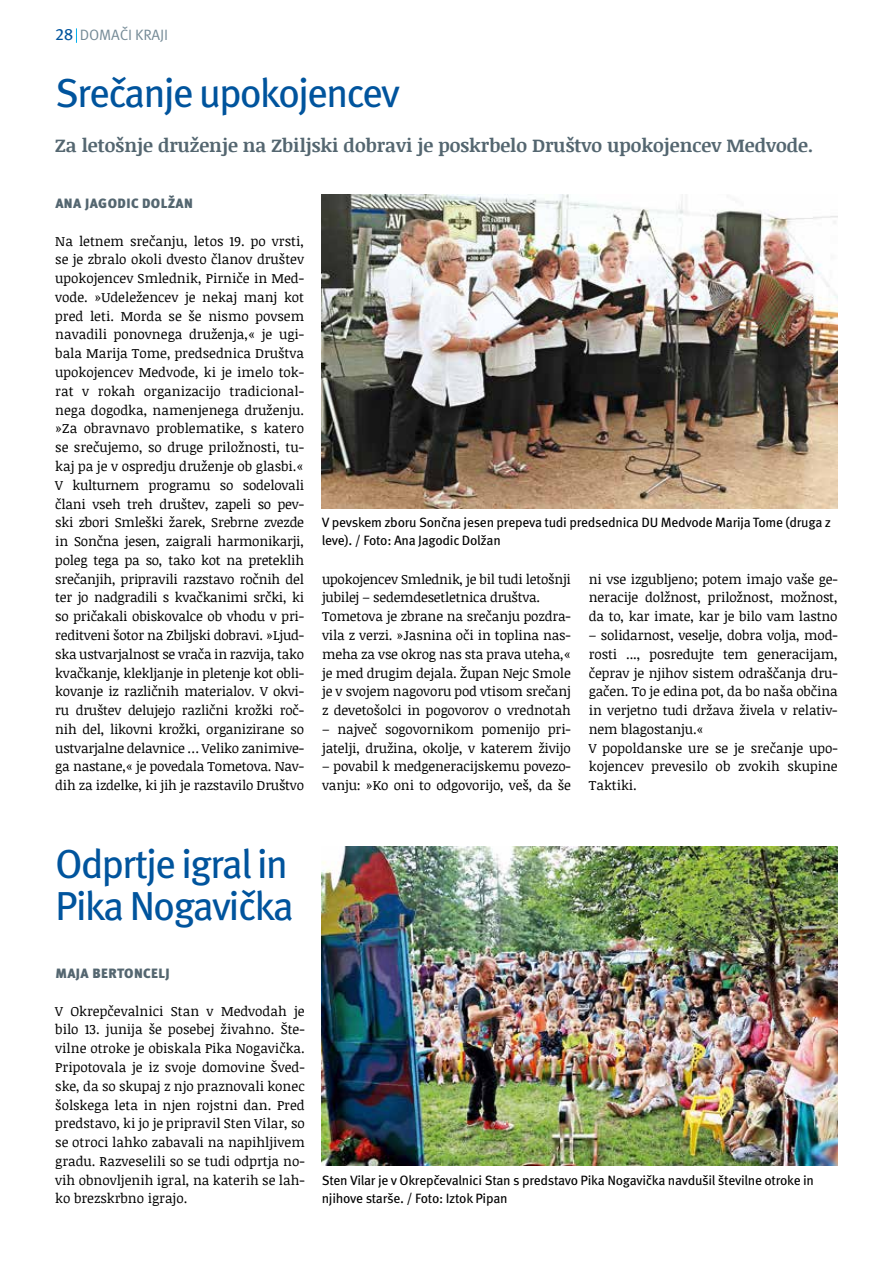
<style>
.page{position:relative;width:893px;height:1263px;background:#fff}
.page>*{position:absolute;margin:0;border:0;box-sizing:border-box;transform-origin:0 0}
.t1{font:40.5px/42px "Meta Pro";letter-spacing:-.05em;color:#00549d}
.t2{font:700 18.75px "Noticia Text";color:#546670}
.t3{font:15px "Meta Pro";letter-spacing:-.01em;color:#748a96}
.t4{font:13.5px/18.8px "Noticia Text";letter-spacing:-.01em;color:#000}
.t5{font:13.5px/18px "Meta Pro";letter-spacing:-.02em;color:#000}
.t6{font:900 13.5px "Meta Pro";letter-spacing:.03em;color:#546670}
.s1{font-size:16.5px;color:#00549d}
</style>
<div class="page">
<svg style="left:76px;top:28px;width:1px;height:15px"></svg>
<img style="left:322px;top:194px;width:516px;height:314px">
<img style="left:322px;top:847px;width:516px;height:319px">
<p class="t3" style="left:55px;top:25px;width:114px"><span class="s1">28</span> DOMAČI KRAJI</p>
<h1 class="t1" style="left:55px;top:73px;width:346px">Srečanje upokojencev</h1>
<h2 class="t2" style="left:55px;top:131px;width:759px">Za letošnje druženje na Zbiljski dobravi je poskrbelo Društvo upokojencev Medvode.</h2>
<p class="t6" style="left:55px;top:195px;width:139px">ANA JAGODIC DOLŽAN</p>
<p class="t4" style="left:55px;top:231px;width:250px;text-align:justify">Na letnem srečanju, letos 19. po vrsti, se je zbralo okoli dvesto članov društev upokojencev Smlednik, Pirniče in Med&shy;vode. »Udeležencev je nekaj manj kot pred leti. Morda se še nismo povsem navadili ponovnega druženja,« je ugi&shy;bala Marija Tome, predsednica Društva upokojencev Medvode, ki je imelo tok&shy;rat v rokah organizacijo tradicional&shy;nega dogodka, namenjenega druženju. »Za obravnavo problematike, s katero se srečujemo, so druge priložnosti, tu&shy;kaj pa je v ospredju druženje ob glasbi.« V kulturnem programu so sodelovali člani vseh treh društev, zapeli so pev&shy;ski zbori Smleški žarek, Srebrne zvezde in Sončna jesen, zaigrali harmonikarji, poleg tega pa so, tako kot na preteklih srečanjih, pripravili razstavo ročnih del ter jo nadgradili s kvačkanimi srčki, ki so pričakali obiskovalce ob vhodu v pri&shy;reditveni šotor na Zbiljski dobravi. »Ljud&shy;ska ustvarjalnost se vrača in razvija, tako kvačkanje, klekljanje in pletenje kot obli&shy;kovanje iz različnih materialov. V okvi&shy;ru društev delujejo različni krožki roč&shy;nih del, likovni krožki, organizirane so ustvarjalne delavnice … Veliko zanimive&shy;ga nastane,« je povedala Tometova. Nav&shy;dih za izdelke, ki jih je razstavilo Društvo</p>
<p class="t5" style="left:322px;top:514px;width:511px">V pevskem zboru Sončna jesen prepeva tudi predsednica DU Medvode Marija Tome (druga z leve). / Foto: Ana Jagodic Dolžan</p>
<p class="t4" style="left:322px;top:569px;width:250px">upokojencev Smlednik, je bil tudi letošnji jubilej – sedemdesetletnica društva.<br>Tometova je zbrane na srečanju pozdra&shy;vila z verzi. »Jasnina oči in toplina nas&shy;meha za vse okrog nas sta prava uteha,« je med drugim dejala. Župan Nejc Smole je v svojem nagovoru pod vtisom srečanj z devetošolci in pogovorov o vrednotah</p>
<p class="t4" style="left:322px;top:719px;width:250px">– največ sogovornikom pomenijo pri&shy;jatelji, družina, okolje, v katerem živijo</p>
<p class="t4" style="left:322px;top:757px;width:250px">– povabil k medgeneracijskemu povezo&shy;vanju: »Ko oni to odgovorijo, veš, da še</p>
<p class="t4" style="left:589px;top:569px;width:250px;text-align:justify">ni vse izgubljeno; potem imajo vaše ge&shy;neracije dolžnost, priložnost, možnost, da to, kar imate, kar je bilo vam lastno</p>
<p class="t4" style="left:589px;top:625px;width:250px">– solidarnost, veselje, dobra volja, mod&shy;rosti ..., posredujte tem generacijam, čeprav je njihov sistem odraščanja dru&shy;gačen. To je edina pot, da bo naša občina in verjetno tudi država živela v relativ&shy;nem blagostanju.«<br>V popoldanske ure se je srečanje upo&shy;kojencev prevesilo ob zvokih skupine Taktiki.</p>
<h1 class="t1" style="left:55px;top:845px;width:240px">Odprtje igral in<br>Pika Nogavička</h1>
<p class="t6" style="left:55px;top:965px;width:116px">MAJA BERTONCELJ</p>
<p class="t4" style="left:55px;top:1001px;width:251px;text-align:justify">V Okrepčevalnici Stan v Medvodah je bilo 13. junija še posebej živahno. Šte&shy;vilne otroke je obiskala Pika Nogavička.<br>Pripotovala je iz svoje domovine Šved&shy;ske, da so skupaj z njo praznovali konec šolskega leta in njen rojstni dan. Pred predstavo, ki jo je pripravil Sten Vilar, so se otroci lahko zabavali na napihljivem gradu. Razveselili so se tudi odprtja no&shy;vih obnovljenih igral, na katerih se lah&shy;ko brezskrbno igrajo.</p>
<p class="t5" style="left:322px;top:1171px;width:494px">Sten Vilar je v Okrepčevalnici Stan s predstavo Pika Nogavička navdušil številne otroke in njihove starše. / Foto: Iztok Pipan</p>
</div>
